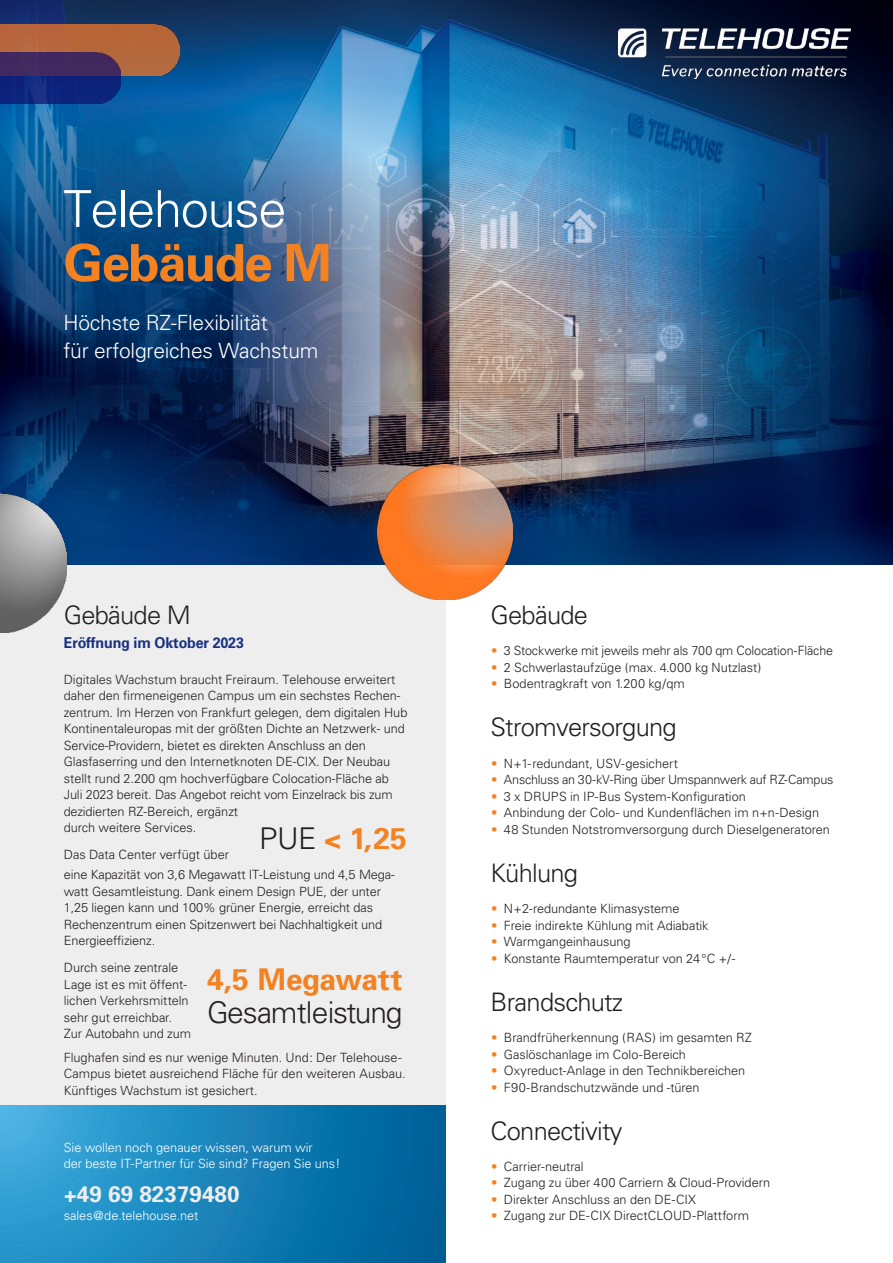
<style>
.page{position:relative;width:893px;height:1263px;background:#fff}
.page>*{position:absolute;margin:0;border:0;box-sizing:border-box;transform-origin:0 0}
.t1{font:300 51px/54px "Univers";letter-spacing:-.03em;color:#fff}
.t2{font:700 30px "Univers";letter-spacing:-.015em;color:#f58220}
.t3{font:300 30px "Univers";letter-spacing:-.045em;color:#231f20}
.t4{font:300 25.5px "Univers";letter-spacing:-.03em;color:#231f20}
.t5{font:700 22.5px "Univers";color:#eeeeef}
.t6{font:300 21px/28.5px "Univers";letter-spacing:-.01em;color:#fff}
.t7{font:700 15px "Univers";letter-spacing:-.01em;color:#183181;scale:.95 1}
.t8{font:300 12.75px/16.5px "Univers";letter-spacing:-.005em;color:#231f20}
.t9{font:300 12.75px/16.5px "Univers LT Std";letter-spacing:-.01em;color:#231f20}
.t10{font:300 12.75px/16.5px "Univers";letter-spacing:-.005em;color:#fff}
.s1{font-weight:700;color:#f58220}
.s2{font-family:"Univers LT Std";font-weight:700;color:#f58220}
.s3{font-family:"Univers LT Std"}
.s4{font-weight:300;color:#231f20}
.s5{color:#f58220}
</style>
<div class="page">
<img style="left:0;top:0;width:893px;height:565px">
<svg style="left:426px;top:0;width:467px;height:281px;background:#1a4e7c"></svg>
<img style="left:0;top:83px;width:520px;height:483px">
<div style="left:0;top:566px;width:446px;height:540px;background:#eeeeef"></div>
<svg style="left:0;top:1106px;width:446px;height:157px;background:#1782b7"></svg>
<img style="left:618px;top:28px;width:233px;height:51px">
<img style="left:0;top:494px;width:67px;height:138px">
<img style="left:378px;top:464px;width:134px;height:135px">
<div style="left:0;top:25px;width:180px;height:51px;background:#b7663b"></div>
<img style="left:0;top:52px;width:121px;height:52px">
<h1 class="t1" style="left:63px;top:186px;width:270px">Telehouse<br><span class="s1">Gebäude</span> <span class="s2">M</span></h1>
<h3 class="t6" style="left:63px;top:310px;width:256px">Höchste RZ-Flexibilität<br>für erfolgreiches Wachstum</h3>
<h3 class="t4" style="left:64px;top:605px;width:129px">Gebäude <span class="s3">M</span></h3>
<p class="t7" style="left:64px;top:634px;width:191px">Eröffnung im <span class="s3">Oktober 2023</span></p>
<p class="t8" style="left:64px;top:672px;width:345px">Digitales Wachstum braucht Freiraum. Telehouse erweitert daher den firmeneigenen Campus um ein <span class="s3">sechstes</span> Rechen&shy;zentrum. Im Herzen von Frankfurt gelegen, dem digitalen Hub Kontinentaleuropas mit der größten Dichte an Netzwerk- und Service-Providern, bietet es direkten Anschluss an den Glasfaserring und den Internetknoten DE-CIX. Der Neubau stellt rund 2.200 qm hochverfügbare Colocation-Fläche ab <span class="s3">Juli</span> 202<span class="s3">3</span> bereit. Das Angebot reicht vom Einzelrack bis zum dezidierten RZ-Bereich, ergänzt<br>durch weitere Services.</p>
<p class="t8" style="left:64px;top:847px;width:167px">Das Data Center verfügt über</p>
<p class="t9" style="left:64px;top:867px;width:332px">eine Kapazität von 3,6 Megawatt IT-Leistung und 4,5 Mega&shy;watt Gesamtleistung. Dank einem Design PUE, der unter 1,25 liegen kann und 100% grüner Energie, erreicht das Rechenzentrum einen Spitzenwert bei Nachhaltigkeit und Energieeffizienz.</p>
<p class="t8" style="left:64px;top:960px;width:129px">Durch seine zentrale<br>Lage ist es mit öffent&shy;lichen Verkehrsmitteln sehr gut erreichbar.<br>Zur Autobahn und zum</p>
<p class="t8" style="left:64px;top:1050px;width:343px">Flughafen sind es nur wenige Minuten. Und: Der Telehouse-<br>Campus bietet ausreichend Fläche für den weiteren Ausbau.<br>Künftiges Wachstum ist gesichert.</p>
<h2 class="t2" style="left:259px;top:822px;width:149px"><span class="s4">PUE</span> &lt; 1,25</h2>
<h2 class="t2" style="left:207px;top:962px;width:197px">4,5 Megawatt</h2>
<h2 class="t3" style="left:207px;top:1000px;width:197px">Gesamtleistung</h2>
<p class="t10" style="left:64px;top:1140px;width:278px">Sie wollen noch genauer wissen, warum wir<br>der beste IT-Partner für Sie sind? Fragen Sie uns!</p>
<h3 class="t5" style="left:64px;top:1181px;width:177px">+49 69 82379480</h3>
<p class="t10" style="left:64px;top:1209px;width:136px">sales@de.telehouse.net</p>
<h3 class="t4" style="left:491px;top:605px;width:99px">Gebäude</h3>
<p class="t8" style="left:491px;top:644px;width:343px"><span class="s5">•</span> 3 Stockwerke mit jeweils mehr als 700 qm Colocation-Fläche</p>
<p class="t8" style="left:491px;top:660px;width:272px"><span class="s5">•</span> 2 Schwerlastaufzüge (max. 4.000 kg Nutzlast)</p>
<p class="t8" style="left:491px;top:677px;width:195px"><span class="s5">•</span> Bodentragkraft von 1.200 kg/qm</p>
<h3 class="t4" style="left:490px;top:718px;width:188px">Stromversorgung</h3>
<p class="t8" style="left:491px;top:756px;width:188px"><span class="s5">•</span> N+1-redundant, USV-gesichert</p>
<p class="t8" style="left:491px;top:773px;width:344px"><span class="s5">•</span> Anschluss an 30-kV-Ring über Umspannwerk auf RZ-Campus</p>
<p class="t8" style="left:491px;top:789px;width:256px"><span class="s5">•</span> 3 x DRUPS in IP-Bus System-Konfiguration</p>
<p class="t8" style="left:491px;top:806px;width:329px"><span class="s5">•</span> Anbindung der Colo- und Kundenflächen im n+n-Design</p>
<p class="t8" style="left:491px;top:822px;width:340px"><span class="s5">•</span> 48 Stunden Notstromversorgung durch Dieselgeneratoren</p>
<h3 class="t4" style="left:490px;top:863px;width:89px">Kühlung</h3>
<p class="t8" style="left:491px;top:901px;width:190px"><span class="s5">•</span> N+2-redundante Klimasysteme</p>
<p class="t8" style="left:491px;top:918px;width:219px"><span class="s5">•</span> Freie indirekte Kühlung mit Adiabatik</p>
<p class="t8" style="left:491px;top:934px;width:141px"><span class="s5">•</span> Warmgangeinhausung</p>
<p class="t8" style="left:491px;top:951px;width:246px"><span class="s5">•</span> Konstante Raumtemperatur von 24 °C +/-</p>
<h3 class="t4" style="left:491px;top:992px;width:134px">Brandschutz</h3>
<p class="t8" style="left:491px;top:1030px;width:262px"><span class="s5">•</span> Brandfrüherkennung (RAS) im gesamten RZ</p>
<p class="t8" style="left:491px;top:1047px;width:196px"><span class="s5">•</span> Gaslöschanlage im Colo-Bereich</p>
<p class="t8" style="left:491px;top:1063px;width:256px"><span class="s5">•</span> Oxyreduct-Anlage in den Technikbereichen</p>
<p class="t8" style="left:491px;top:1080px;width:210px"><span class="s5">•</span> F90-Brandschutzwände und -türen</p>
<h3 class="t4" style="left:491px;top:1121px;width:133px">Connectivity</h3>
<p class="t8" style="left:491px;top:1159px;width:94px"><span class="s5">•</span> Carrier-neutral</p>
<p class="t8" style="left:491px;top:1176px;width:280px"><span class="s5">•</span> Zugang zu über 400 Carriern &amp; Cloud-Providern</p>
<p class="t8" style="left:491px;top:1192px;width:206px"><span class="s5">•</span> Direkter Anschluss an den DE-CIX</p>
<p class="t8" style="left:491px;top:1209px;width:259px"><span class="s5">•</span> Zugang zur DE-CIX DirectCLOUD-Plattform</p>
</div>
